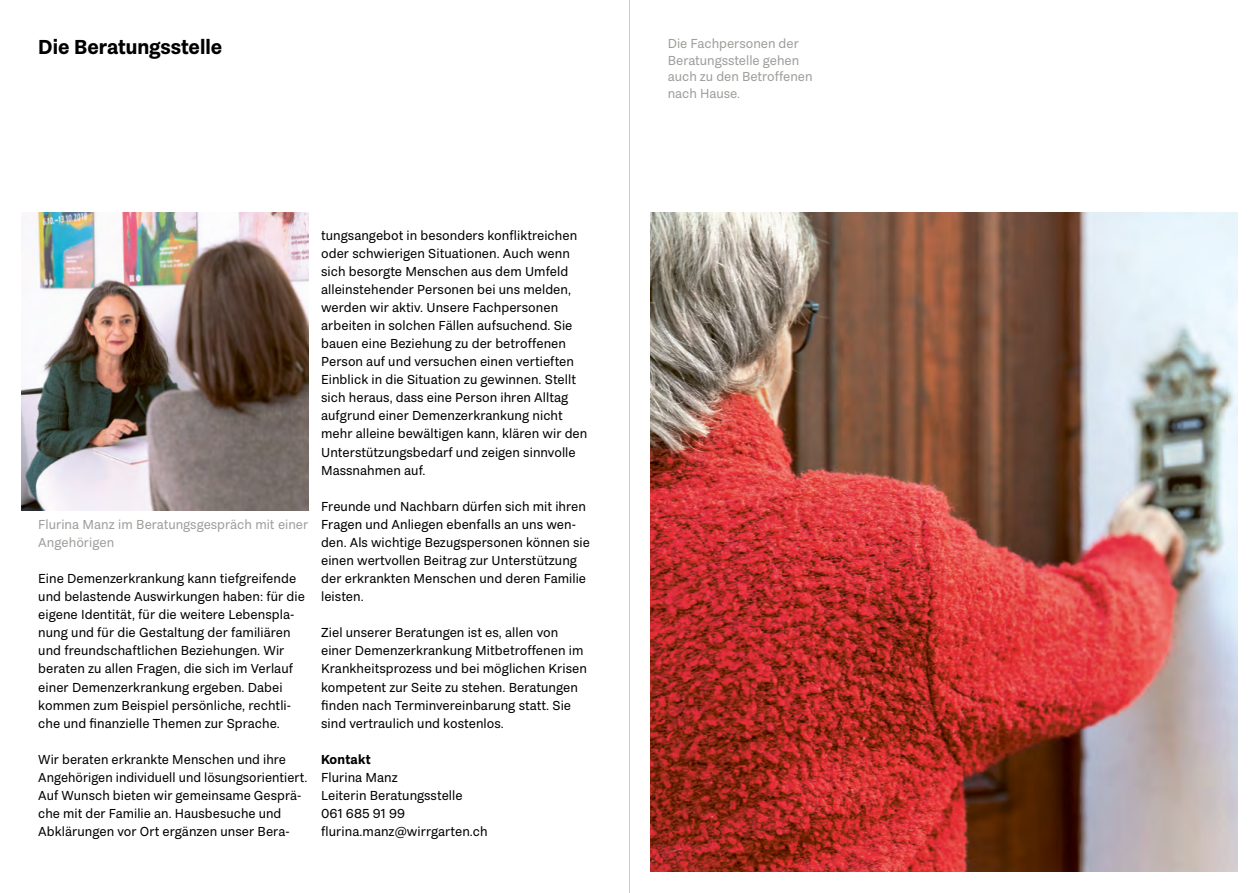
<style>
.page{position:relative;width:1259px;height:893px;background:#fff}
.page>*{position:absolute;margin:0;border:0;box-sizing:border-box;transform-origin:0 0}
.t1{font:700 21px "Passenger Sans";color:#000}
.t2{font:13.5px/18.1px "Passenger Sans";letter-spacing:.005em;color:#000}
.t3{font:13.5px/16.5px "Passenger Sans";color:#9e9e9b}
.t4{font:700 13.5px "Passenger Sans";letter-spacing:.015em;color:#000}
</style>
<div class="page">
<img style="left:651px;top:213px;width:586px;height:659px">
<img style="left:21px;top:213px;width:287px;height:298px">
<hr style="left:629px;top:0;width:1px;height:893px;background:#cbcbc9">
<h1 class="t1" style="left:38px;top:35px;width:185px">Die Beratungsstelle</h1>
<p class="t3" style="left:38px;top:515px;width:272px;line-height:18.1px">Flurina Manz im Beratungsgespräch mit einer<br>Angehörigen</p>
<p class="t2" style="left:38px;top:569px;width:268px">Eine Demenzerkrankung kann tiefgreifende und belastende Auswirkungen haben: für die eigene Identität, für die weitere Lebenspla&shy;nung und für die Gestaltung der familiären und freundschaftlichen Beziehungen. Wir beraten zu allen Fragen, die sich im Verlauf einer Demenzerkrankung ergeben. Dabei kommen zum Beispiel persönliche, rechtli&shy;che und finanzielle Themen zur Sprache.</p>
<p class="t2" style="left:38px;top:750px;width:271px">Wir beraten erkrankte Menschen und ihre Angehörigen individuell und lösungsorientiert.<br>Auf Wunsch bieten wir gemeinsame Gesprä&shy;che mit der Familie an. Hausbesuche und Abklärungen vor Ort ergänzen unser Bera-</p>
<p class="t2" style="left:321px;top:226px;width:268px">tungsangebot in besonders konfliktreichen oder schwierigen Situationen. Auch wenn sich besorgte Menschen aus dem Umfeld alleinstehender Personen bei uns melden, werden wir aktiv. Unsere Fachpersonen arbeiten in solchen Fällen aufsuchend. Sie bauen eine Beziehung zu der betroffenen Person auf und versuchen einen vertieften Einblick in die Situation zu gewinnen. Stellt sich heraus, dass eine Person ihren Alltag aufgrund einer Demenzerkrankung nicht mehr alleine bewältigen kann, klären wir den Unterstützungsbedarf und zeigen sinnvolle Massnahmen auf.</p>
<p class="t2" style="left:321px;top:497px;width:270px">Freunde und Nachbarn dürfen sich mit ihren Fragen und Anliegen ebenfalls an uns wen&shy;den. Als wichtige Bezugspersonen können sie einen wertvollen Beitrag zur Unterstützung der erkrankten Menschen und deren Familie leisten.</p>
<p class="t2" style="left:321px;top:624px;width:267px">Ziel unserer Beratungen ist es, allen von einer Demenzerkrankung Mitbetroffenen im Krankheitsprozess und bei möglichen Krisen kompetent zur Seite zu stehen. Beratungen finden nach Terminvereinbarung statt. Sie sind vertraulich und kostenlos.</p>
<p class="t4" style="left:321px;top:751px;width:51px">Kontakt</p>
<p class="t2" style="left:321px;top:768px;width:168px">Flurina Manz<br>Leiterin Beratungsstelle<br>061 685 91 99 flurina.manz@wirrgarten.ch</p>
<p class="t3" style="left:668px;top:36px;width:146px">Die Fachpersonen der<br>Beratungsstelle gehen auch zu den Betroffenen nach Hause.</p>
</div>
